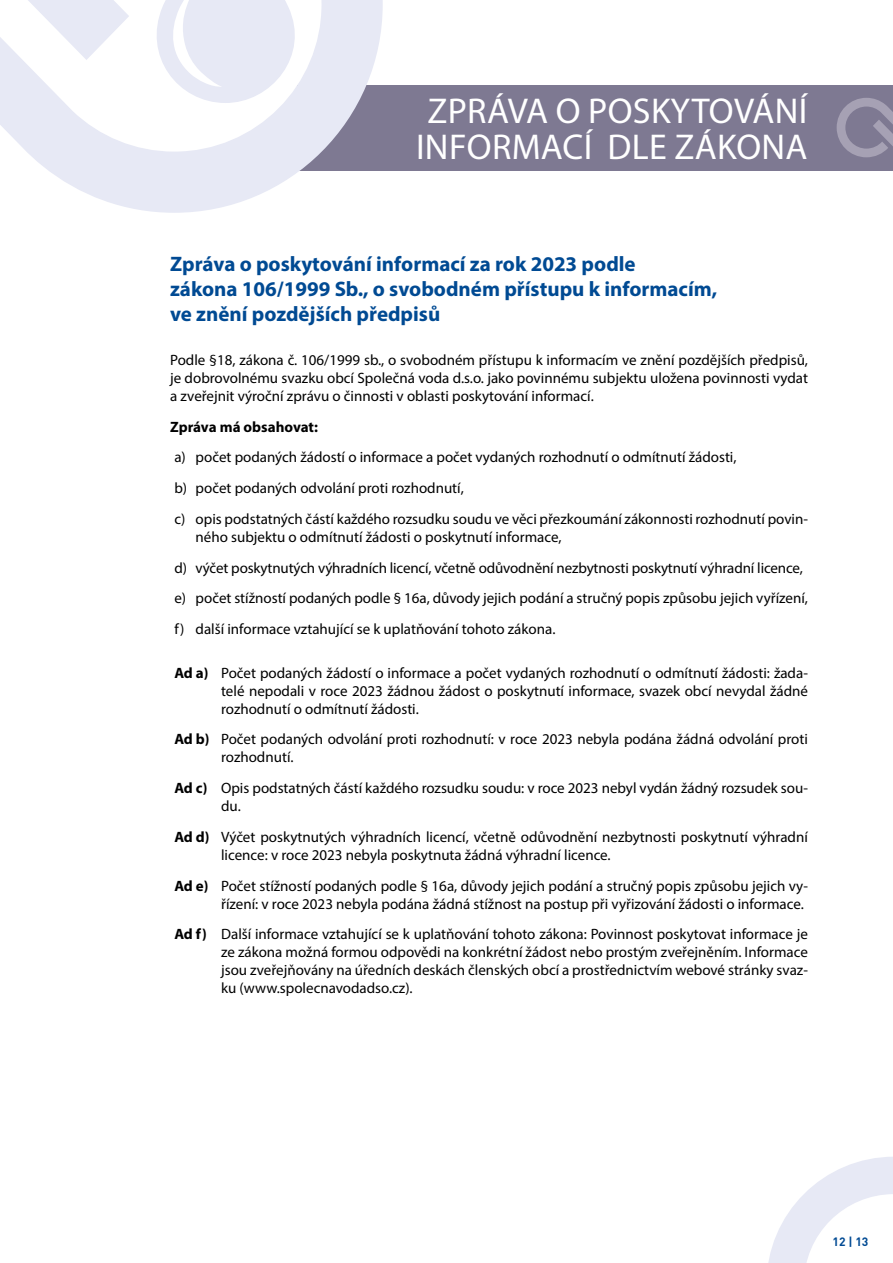
<style>
.page{position:relative;width:893px;height:1263px;background:#fff}
.page>*{position:absolute;margin:0;border:0;box-sizing:border-box;transform-origin:0 0}
.Nadpis{font:36px/36px "Myriad Pro";letter-spacing:.01em;color:#fff;text-align:center}
.Nadpis_malý{font:700 21px/25.2px "Myriad Pro";color:#004a93}
.Text_článku{font:15px/18px "Myriad Pro";color:#000}
.Text_článku-2{font:700 15px "Myriad Pro";color:#000}
.t1{font:700 12px "DIN Pro";color:#004a93}
.s1{font-weight:700}
</style>
<div class="page">
<div style="left:298px;top:85px;width:595px;height:85px;background:#7e7992"></div>
<svg style="left:837px;top:98px;width:56px;height:59px"></svg>
<svg style="left:0;top:0;width:383px;height:213px;fill:#e7e9f5"></svg>
<svg style="left:768px;top:1157px;width:125px;height:106px"></svg>
<p class="Nadpis" style="left:416px;top:92px;width:393px">ZPRÁVA O POSKYTOVÁNÍ<br>INFORMACÍ DLE ZÁKONA</p>
<p class="Nadpis_malý" style="left:170px;top:251px;width:549px">Zpráva o poskytování informací za rok 2023 podle<br>zákona 106/1999 Sb., o svobodném přístupu k informacím, ve znění pozdějších předpisů</p>
<p class="Text_článku" style="left:170px;top:351px;width:639px;text-align:justify">Podle §18, zákona č. 106/1999 sb., o svobodném přístupu k informacím ve znění pozdějších předpisů, je dobrovolnému svazku obcí Společná voda d.s.o. jako povinnému subjektu uložena povinnosti vydat a zveřejnit výroční zprávu o činnosti v oblasti poskytování informací.</p>
<p class="Text_článku-2" style="left:170px;top:417px;width:149px">Zpráva má obsahovat:</p>
<p class="Text_článku" style="left:174px;top:448px;width:564px">a) počet podaných žádostí o informace a počet vydaných rozhodnutí o odmítnutí žádosti,</p>
<p class="Text_článku" style="left:174px;top:479px;width:291px">b) počet podaných odvolání proti rozhodnutí,</p>
<p class="Text_článku" style="left:196px;top:510px;width:614px;text-indent:-21px">c) opis podstatných částí každého rozsudku soudu ve věci přezkoumání zákonnosti rozhodnutí povin&shy;ného subjektu o odmítnutí žádosti o poskytnutí informace,</p>
<p class="Text_článku" style="left:174px;top:558px;width:630px">d) výčet poskytnutých výhradních licencí, včetně odůvodnění nezbytnosti poskytnutí výhradní licence,</p>
<p class="Text_článku" style="left:174px;top:589px;width:635px">e) počet stížností podaných podle § 16a, důvody jejich podání a stručný popis způsobu jejich vyřízení,</p>
<p class="Text_článku" style="left:174px;top:620px;width:383px">f) další informace vztahující se k uplatňování tohoto zákona.</p>
<p class="Text_článku" style="left:221px;top:663px;width:588px;text-align:justify;text-indent:-47px"><span class="s1">Ad a)</span> Počet podaných žádostí o informace a počet vydaných rozhodnutí o odmítnutí žádosti: žada&shy;telé nepodali v roce 2023 žádnou žádost o poskytnutí informace, svazek obcí nevydal žádné rozhodnutí o odmítnutí žádosti.</p>
<p class="Text_článku" style="left:221px;top:730px;width:588px;text-indent:-47px"><span class="s1">Ad b)</span> Počet podaných odvolání proti rozhodnutí: v roce 2023 nebyla podána žádná odvolání proti rozhodnutí.</p>
<p class="Text_článku" style="left:221px;top:779px;width:588px;text-indent:-47px"><span class="s1">Ad c)</span> Opis podstatných částí každého rozsudku soudu: v roce 2023 nebyl vydán žádný rozsudek sou&shy;du.</p>
<p class="Text_článku" style="left:221px;top:828px;width:588px;text-indent:-47px"><span class="s1">Ad d)</span> Výčet poskytnutých výhradních licencí, včetně odůvodnění nezbytnosti poskytnutí výhradní licence: v roce 2023 nebyla poskytnuta žádná výhradní licence.</p>
<p class="Text_článku" style="left:174px;top:876px;width:635px;text-align:right"><span class="s1">Ad e)</span> Počet stížností podaných podle § 16a, důvody jejich podání a stručný popis způsobu jejich vy&shy;řízení: v roce 2023 nebyla podána žádná stížnost na postup při vyřizování žádosti o informace.</p>
<p class="Text_článku" style="left:221px;top:925px;width:588px;text-align:justify;text-indent:-47px"><span class="s1">Ad f)</span> Další informace vztahující se k uplatňování tohoto zákona: Povinnost poskytovat informace je ze zákona možná formou odpovědi na konkrétní žádost nebo prostým zveřejněním. Informace jsou zveřejňovány na úředních deskách členských obcí a prostřednictvím webové stránky svaz&shy;ku (www.spolecnavodadso.cz).</p>
<p class="t1" style="left:832px;top:1232px;width:37px">12 | 13</p>
</div>
